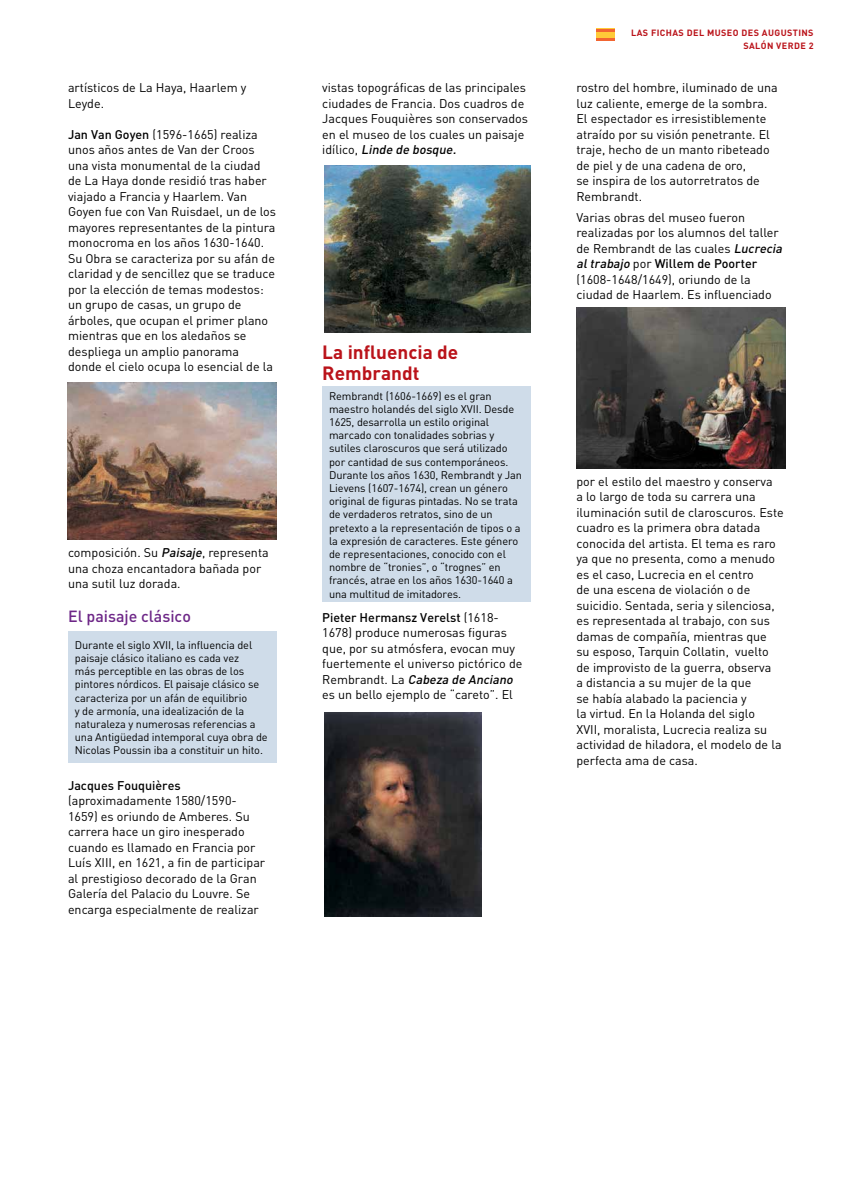
<style>
.page{position:relative;width:842px;height:1191px;background:#fff}
.page>*{position:absolute;margin:0;border:0;box-sizing:border-box;transform-origin:0 0}
.t1{font:700 19px/21px "DIN";color:#ba131a}
.t2{font:500 16px "DIN";color:#6d2687}
.t3{font:12.5px/15.5px "DIN";color:#000}
.t4{font:500 12.5px "DIN";color:#000}
.t5{font:11px/13.2px "DIN";letter-spacing:-.01em;color:#000}
.t6{font:700 9px/13px "DIN";letter-spacing:.045em;color:#ba131a;text-align:right}
.s1{font-weight:500}
.s2{font-weight:500;font-style:italic}
</style>
<div class="page">
<svg style="left:596px;top:28px;width:19px;height:1px"></svg>
<div style="left:596px;top:29px;width:19px;height:12px;background:#ffca38"></div>
<svg style="left:596px;top:29px;width:19px;height:2px"></svg>
<hr style="left:596px;top:38px;width:19px;height:3px;background:#f26531">
<div style="left:68px;top:631px;width:209px;height:132px;background:#cfdce9"></div>
<div style="left:322px;top:387px;width:209px;height:214px;background:#cfdce9"></div>
<img style="left:68px;top:383px;width:209px;height:156px">
<img style="left:325px;top:166px;width:206px;height:166px">
<img style="left:325px;top:712px;width:156px;height:204px">
<img style="left:576px;top:307px;width:209px;height:161px">
<p class="t3" style="left:68px;top:80px;width:180px">artísticos de La Haya, Haarlem y<br>Leyde.</p>
<p class="t3" style="left:68px;top:126px;width:209px"><span class="s1">Jan Van Goyen</span> (1596-1665) realiza unos años antes de Van der Croos una vista monumental de la ciudad de La Haya donde residió tras haber viajado a Francia y Haarlem. Van Goyen fue con Van Ruisdael, un de los mayores representantes de la pintura monocroma en los años 1630-1640.<br>Su Obra se caracteriza por su afán de claridad y de sencillez que se traduce por la elección de temas modestos: un grupo de casas, un grupo de árboles, que ocupan el primer plano mientras que en los aledaños se despliega un amplio panorama<br>donde el cielo ocupa lo esencial de la</p>
<p class="t3" style="left:68px;top:545px;width:202px">composición. Su <span class="s2">Paisaje</span>, representa una choza encantadora bañada por una sutil luz dorada.</p>
<p class="t2" style="left:68px;top:606px;width:124px">El paisaje clásico</p>
<p class="t5" style="left:75px;top:638px;width:194px">Durante el siglo XVII, la influencia del paisaje clásico italiano es cada vez<br>más perceptible en las obras de los pintores nórdicos. El paisaje clásico se caracteriza por un afán de equilibrio<br>y de armonía, una idealización de la naturaleza y numerosas referencias a una Antigüedad intemporal cuya obra de Nicolas Poussin iba a constituir un hito.</p>
<p class="t4" style="left:68px;top:777px;width:114px">Jacques Fouquières</p>
<p class="t3" style="left:68px;top:793px;width:199px">(aproximadamente 1580/1590- 1659) es oriundo de Amberes. Su carrera hace un giro inesperado cuando es llamado en Francia por Luís XIII, en 1621, a fin de participar al prestigioso decorado de la Gran Galería del Palacio du Louvre. Se encarga especialmente de realizar</p>
<p class="t3" style="left:322px;top:80px;width:207px">vistas topográficas de las principales ciudades de Francia. Dos cuadros de Jacques Fouquières son conservados en el museo de los cuales un paisaje i d í l i c o , <span class="s2">Linde de bosque.</span></p>
<h1 class="t1" style="left:322px;top:340px;width:138px">La influencia de<br>Rembrandt</h1>
<p class="t5" style="left:329px;top:389px;width:195px">Rembrandt (1606-1669) es el gran maestro holandés del siglo XVII. Desde 1625, desarrolla un estilo original marcado con tonalidades sobrias y sutiles claroscuros que será utilizado por cantidad de sus contemporáneos.<br>Durante los años 1630, Rembrandt y Jan Lievens (1607-1674), crean un género original de figuras pintadas. No se trata de verdaderos retratos, sino de un pretexto a la representación de tipos o a la expresión de caracteres. Este género de representaciones, conocido con el nombre de “tronies”, o “trognes” en francés, atrae en los años 1630-1640 a una multitud de imitadores.</p>
<p class="t3" style="left:322px;top:609px;width:202px"><span class="s1">Pieter Hermansz Verelst</span> (1618- 1678) produce numerosas figuras que, por su atmósfera, evocan muy fuertemente el universo pictórico de R e m b ra n d t . La <span class="s2">Cabeza de Anciano </span>es un bello ejemplo de “careto”. El</p>
<p class="t6" style="left:631px;top:26px;width:184px">LAS FICHAS DEL MUSeo DES AUGUSTINS<br>SALÓN VERDE 2</p>
<p class="t3" style="left:576px;top:80px;width:203px">rostro del hombre, iluminado de una luz caliente, emerge de la sombra.<br>El espectador es irresistiblemente atraído por su visión penetrante. El traje, hecho de un manto ribeteado de piel y de una cadena de oro,<br>se inspira de los autorretratos de<br>Rembrandt.</p>
<p class="t3" style="left:576px;top:209px;width:210px">Varias obras del museo fueron realizadas por los alumnos del taller de Rembrandt de las cuales <span class="s2">Lucrecia altrabajo</span> por <span class="s1">Willem de Poorter </span>(1608-1648/1649), oriundo de la ciudad de Haarlem. Es influenciado</p>
<p class="t3" style="left:576px;top:473px;width:209px">por el estilo del maestro y conserva<br>a lo largo de toda su carrera una iluminación sutil de claroscuros. Este cuadro es la primera obra datada conocida del artista. El tema es raro ya que no presenta, como a menudo es el caso, Lucrecia en el centro<br>de una escena de violación o de suicidio. Sentada, seria y silenciosa, es representada al trabajo, con sus damas de compañía, mientras que<br>su esposo, Tarquin Collatin, vuelto de improvisto de la guerra, observa<br>a distancia a su mujer de la que<br>se había alabado la paciencia y<br>la virtud. En la Holanda del siglo<br>XVII, moralista, Lucrecia realiza su actividad de hiladora, el modelo de la perfecta ama de casa.</p>
</div>
